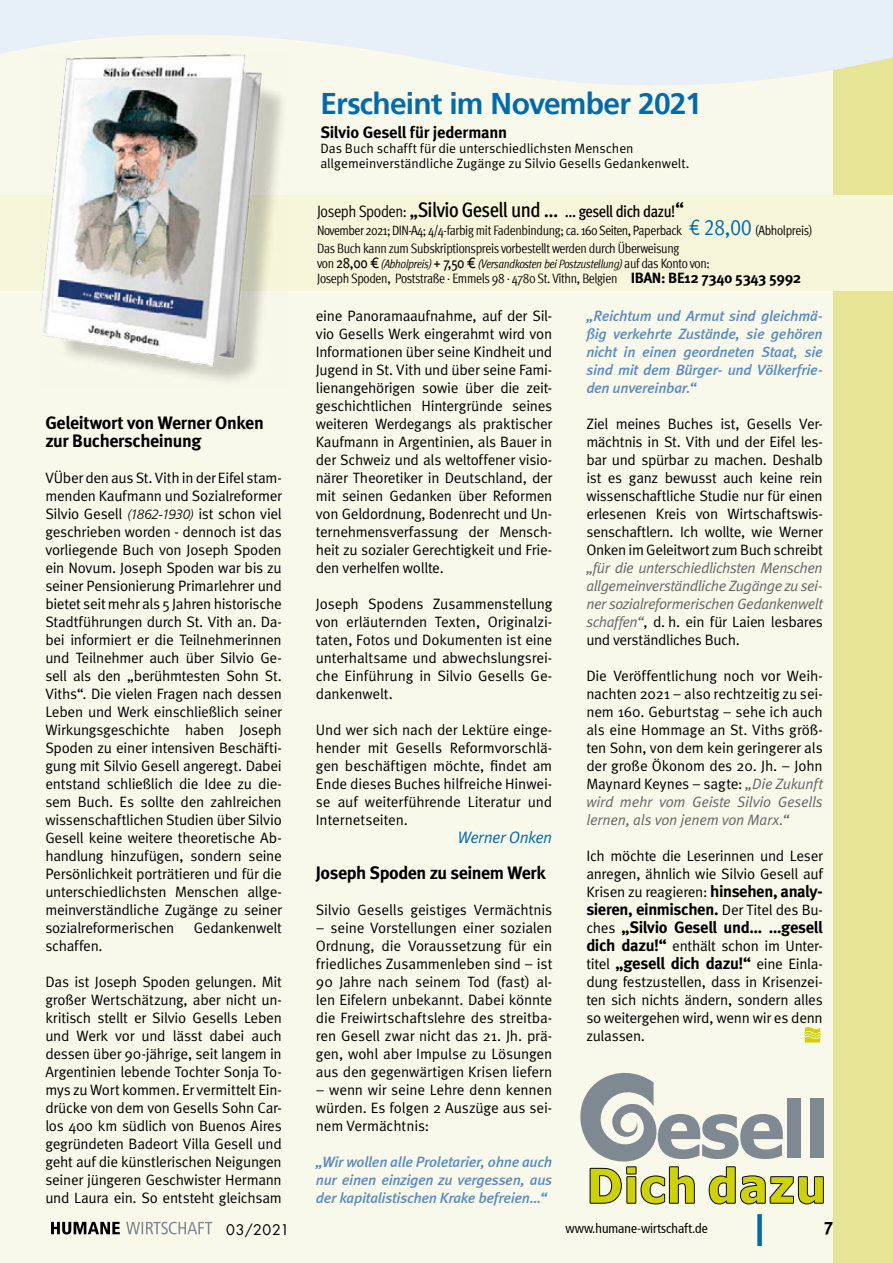
<style>
.page{position:relative;width:893px;height:1263px;background:#f9f9eb}
.page>*{position:absolute;margin:0;border:0;box-sizing:border-box;transform-origin:0 0}
.Headline_1{font:700 30px "Frutiger 65";letter-spacing:-.025em;color:#006ab0}
.t1{font:500 21px "Meta Cond";letter-spacing:-.025em;color:#000}
.Zwischenüberschrift{font:700 18px/18px "Meta";letter-spacing:-.02em;color:#000}
.t2{font:18px "Meta Bold LF";color:#000}
.Fließtext_Meta_Norma{font:700 16.5px/18px "Meta";letter-spacing:-.02em;color:#000}
.Headline_2{font:700 16.5px "Meta";letter-spacing:-.01em;color:#000}
.Fließtext_Meta_Norma-2{font:italic 16.5px "Meta Normal";letter-spacing:-.025em;color:#006ab0}
.Fließtext_Meta_Norma-3{font:15px/18px "Meta Normal";letter-spacing:-.015em;color:#000;text-align:justify}
.Fließtext_Meta_Norma-4{font:italic 500 15px/18px "Meta";letter-spacing:-.015em;color:#588ac2;text-align:justify}
.t3{font:14.25px "Futura";letter-spacing:.045em;color:#000}
.t4{font:condensed 13.5px "Meta Pro";letter-spacing:-.03em;color:#000}
.Headline_2-2{font:13.5px/15px "Meta Normal";letter-spacing:-.005em;color:#000}
.t5{font:13.5px "Meta Cond Normal";letter-spacing:-.04em;color:#000}
.t6{font:condensed 13.5px "Frutiger 57";color:#000}
.t7{font:italic condensed 12px "Meta Pro";letter-spacing:-.03em;color:#000}
.s1{font-family:"Frutiger LT";font-weight:300;font-style:italic;font-size:13.5px}
.s2{font-family:"Meta Cond Normal";font-weight:400;font-size:16.5px}
.s3{font-family:"Meta Cond Normal";font-weight:400}
.s4{font-size:16.5px}
.s5{font-family:"Meta Pro";font-stretch:condensed}
.s6{font-family:"Meta Cond Normal LF"}
.s7{font-family:"Meta Normal LF";font-size:22.5px;color:#006ab0}
.s8{font-family:"Meta Cond Normal LF";font-size:22.5px;color:#006ab0}
.s9{font-style:normal;font-size:13.5px}
.s10{font-style:normal;font-size:15px}
.s11{font-weight:700;font-stretch:normal;font-size:15px}
.s12{font-style:italic;color:#636466}
.s13{font-family:"Meta";font-weight:700;font-size:16.5px}
.s14{font-family:"Meta Normal";font-weight:400;font-size:15px}
</style>
<div class="page">
<div style="left:833px;top:0;width:60px;height:1263px;background:#e6e596"></div>
<div style="left:0;top:196px;width:893px;height:95px;background:#f5f6da"></div>
<svg style="left:804px;top:1027px;width:17px;height:15px"></svg>
<img style="left:40px;top:94px;width:248px;height:287px">
<div style="left:757px;top:1214px;width:5px;height:32px;background:#006ab0"></div>
<svg style="left:51px;top:1222px;width:69px;height:12px"></svg>
<svg style="left:126px;top:1222px;width:86px;height:12px"></svg>
<svg style="left:580px;top:1073px;width:244px;height:132px"></svg>
<svg style="left:0;top:0;width:893px;height:94px;fill:#e7eff9"></svg>
<p class="Headline_1" style="left:320px;top:86px;width:383px">Erscheint im November 2021</p>
<p class="Headline_2" style="left:320px;top:123px;width:188px">Silvio Gesell für jedermann</p>
<p class="Headline_2-2" style="left:320px;top:141px;width:371px">Das Buch schafft für die unterschiedlichsten Menschen allgemeinverständliche Zugänge zu Silvio Gesells Gedankenwelt.</p>
<p class="Zwischenüberschrift" style="left:45px;top:413px;width:220px">Geleitwort von Werner Onken zur Bucherscheinung</p>
<p class="Fließtext_Meta_Norma-3" style="left:45px;top:468px;width:238px">VÜber den aus St. Vith in der Eifel stam&shy;menden Kaufmann und Sozialreformer Silvio Gesell <span class="s1">(1862-1930)</span> ist schon viel geschrieben worden - dennoch ist das vorliegende Buch von Joseph Spoden ein Novum. Joseph Spoden war bis zu seiner Pensionierung Primarlehrer und bietet seit mehr als 5 Jahren historische Stadtführungen durch St. Vith an. Da&shy;bei informiert er die Teilnehmerinnen und Teilnehmer auch über Silvio Ge&shy;sell als den „berühmtesten Sohn St.<br>Viths“. Die vielen Fragen nach dessen Leben und Werk einschließlich seiner Wirkungsgeschichte haben Joseph Spoden zu einer intensiven Beschäfti&shy;gung mit Silvio Gesell angeregt. Dabei entstand schließlich die Idee zu die&shy;sem Buch. Es sollte den zahlreichen wissenschaftlichen Studien über Silvio Gesell keine weitere theoretische Ab&shy;handlung hinzufügen, sondern seine Persönlichkeit porträtieren und für die unterschiedlichsten Menschen allge&shy;meinverständliche Zugänge zu seiner sozialreformerischen</p>
<p class="Fließtext_Meta_Norma-3" style="left:194px;top:918px;width:90px">Gedankenwelt</p>
<p class="Fließtext_Meta_Norma-3" style="left:45px;top:936px;width:59px">schaffen.</p>
<p class="Fließtext_Meta_Norma-3" style="left:45px;top:972px;width:238px">Das ist Joseph Spoden gelungen. Mit großer Wertschätzung, aber nicht un&shy;kritisch stellt er Silvio Gesells Leben und Werk vor und lässt dabei auch dessen über 90-jährige, seit langem in Argentinien lebende Tochter Sonja To&shy;mys zu Wort kommen. Er vermittelt Ein&shy;drücke von dem von Gesells Sohn Car&shy;los 400 km südlich von Buenos Aires gegründeten Badeort Villa Gesell und geht auf die künstlerischen Neigungen seiner jüngeren Geschwister Hermann und Laura ein. So entsteht gleichsam</p>
<p class="t1" style="left:317px;top:198px;width:369px"><span class="s2">Joseph Spoden:</span> <span class="s3">„</span>Silvio Gesell und ... <span class="s4">... gesell dich dazu!</span>“</p>
<p class="t5" style="left:317px;top:223px;width:497px">November 2021; DIN-A4; <span class="s5">4/4-farbig mit Fadenbindung;</span> ca. 160 <span class="s6">Seiten,</span> Paperback <span class="s7">€</span> <span class="s8">28,00</span> <span class="s6">(Abholpreis)</span></p>
<p class="t4" style="left:317px;top:239px;width:364px">Das Buch kann zum Subskriptionspreis vorbestellt werden durch Überweisung</p>
<p class="t7" style="left:317px;top:255px;width:394px"><span class="s9">von</span> <span class="s10">28,00 €</span> (Abholpreis) <span class="s10">+ 7,50 €</span> (Versandkosten bei Postzustellung) <span class="s9">auf das Konto von:</span></p>
<p class="t4" style="left:317px;top:269px;width:486px">Joseph Spoden, Poststraße · Emmels 98 · 4780 St. Vithn, Belgien <span class="s11">IBAN: BE12 7340 5343 5992</span></p>
<p class="Fließtext_Meta_Norma-3" style="left:316px;top:306px;width:238px">eine Panoramaaufnahme, auf der Sil&shy;vio Gesells Werk eingerahmt wird von Informationen über seine Kindheit und Jugend in St. Vith und über seine Fami&shy;lienangehörigen sowie über die zeit&shy;geschichtlichen Hintergründe seines weiteren Werdegangs als praktischer Kaufmann in Argentinien, als Bauer in der Schweiz und als weltoffener visio&shy;närer Theoretiker in Deutschland, der mit seinen Gedanken über Reformen von Geldordnung, Bodenrecht und Un&shy;ternehmensverfassung der Mensch&shy;heit zu sozialer Gerechtigkeit und Frie&shy;den verhelfen wollte.</p>
<p class="Fließtext_Meta_Norma-3" style="left:316px;top:594px;width:238px">Joseph Spodens Zusammenstellung von erläuternden Texten, Originalzi&shy;taten, Fotos und Dokumenten ist eine unterhaltsame und abwechslungsrei&shy;che Einführung in Silvio Gesells Ge&shy;dankenwelt.</p>
<p class="Fließtext_Meta_Norma-3" style="left:316px;top:720px;width:238px">Und wer sich nach der Lektüre einge&shy;hender mit Gesells Reformvorschlä&shy;gen beschäftigen möchte, findet am Ende dieses Buches hilfreiche Hinwei&shy;se auf weiterführende Literatur und Internetseiten.</p>
<p class="Fließtext_Meta_Norma-2" style="left:458px;top:827px;width:96px">Werner Onken</p>
<p class="Zwischenüberschrift" style="left:316px;top:863px;width:232px">Joseph Spoden zu seinem Werk</p>
<p class="Fließtext_Meta_Norma-3" style="left:316px;top:900px;width:238px">Silvio Gesells geistiges Vermächtnis</p>
<p class="Fließtext_Meta_Norma-3" style="left:316px;top:918px;width:238px">– seine Vorstellungen einer sozialen Ordnung, die Voraussetzung für ein friedliches Zusammenleben sind – ist 90 Jahre nach seinem Tod (fast) al&shy;len Eifelern unbekannt. Dabei könnte die Freiwirtschaftslehre des streitba&shy;ren Gesell zwar nicht das 21. Jh. prä&shy;gen, wohl aber Impulse zu Lösungen aus den gegenwärtigen Krisen liefern</p>
<p class="Fließtext_Meta_Norma-3" style="left:316px;top:1080px;width:238px">– wenn wir seine Lehre denn kennen würden. Es folgen 2 Auszüge aus sei&shy;nem Vermächtnis:</p>
<p class="Fließtext_Meta_Norma-4" style="left:316px;top:1152px;width:238px">„Wir wollen alle Proletarier, ohne auch nur einen einzigen zu vergessen, aus der kapitalistischen Krake befreien…“</p>
<p class="Fließtext_Meta_Norma-4" style="left:586px;top:306px;width:238px">„Reichtum und Armut sind gleichmä&shy;ßig verkehrte Zustände, sie gehören nicht in einen geordneten Staat, sie sind mit dem Bürger- und Völkerfrie&shy;den unvereinbar.“</p>
<p class="Fließtext_Meta_Norma-3" style="left:586px;top:414px;width:238px">Ziel meines Buches ist, Gesells Ver&shy;mächtnis in St. Vith und der Eifel les&shy;bar und spürbar zu machen. Deshalb ist es ganz bewusst auch keine rein wissenschaftliche Studie nur für einen erlesenen Kreis von Wirtschaftswis&shy;senschaftlern. Ich wollte, wie Werner Onken im Geleitwort zum Buch schreibt <span class="s12">„für die unterschiedlichsten Menschen allgemeinverständliche Zugänge zu sei&shy;ner sozialreformerischen Gedankenwelt schaffen“</span>, d. h. ein für Laien lesbares und verständliches Buch.</p>
<p class="Fließtext_Meta_Norma-3" style="left:586px;top:666px;width:238px">Die Veröffentlichung noch vor Weih&shy;nachten 2021 – also rechtzeitig zu sei&shy;nem 160. Geburtstag – sehe ich auch als eine Hommage an St. Viths größ&shy;ten Sohn, von dem kein geringerer als der große Ökonom des 20. Jh. – John Maynard Keynes – sagte: <span class="s12">„Die Zukunft wird mehr vom Geiste Silvio Gesells lernen, als von jenem von Marx.“</span></p>
<p class="Fließtext_Meta_Norma-3" style="left:586px;top:846px;width:238px">Ich möchte die Leserinnen und Leser anregen, ähnlich wie Silvio Gesell auf Krisen zu reagieren: <span class="s13">hinsehen, analy-</span></p>
<p class="Fließtext_Meta_Norma" style="left:586px;top:900px;width:238px">sieren, einmischen. <span class="s14">Der Titel des Bu&shy;ches</span> „Silvio Gesell und… …gesell</p>
<p class="Fließtext_Meta_Norma-3" style="left:586px;top:936px;width:238px"><span class="s13">dich dazu!“</span> enthält schon im Unter-</p>
<p class="Fließtext_Meta_Norma" style="left:586px;top:954px;width:238px"><span class="s14">titel</span> „gesell dich dazu!“ <span class="s14">eine Einla-</span></p>
<p class="Fließtext_Meta_Norma-3" style="left:586px;top:972px;width:238px">dung festzustellen, dass in Krisenzei&shy;ten sich nichts ändern, sondern alles so weitergehen wird, wenn wir es denn zulassen.</p>
<p class="t3" style="left:226px;top:1220px;width:65px">03/2021</p>
<p class="t6" style="left:566px;top:1220px;width:144px">www.humane-wirtschaft.de</p>
<p class="t2" style="left:823px;top:1217px;width:12px">7</p>
</div>
